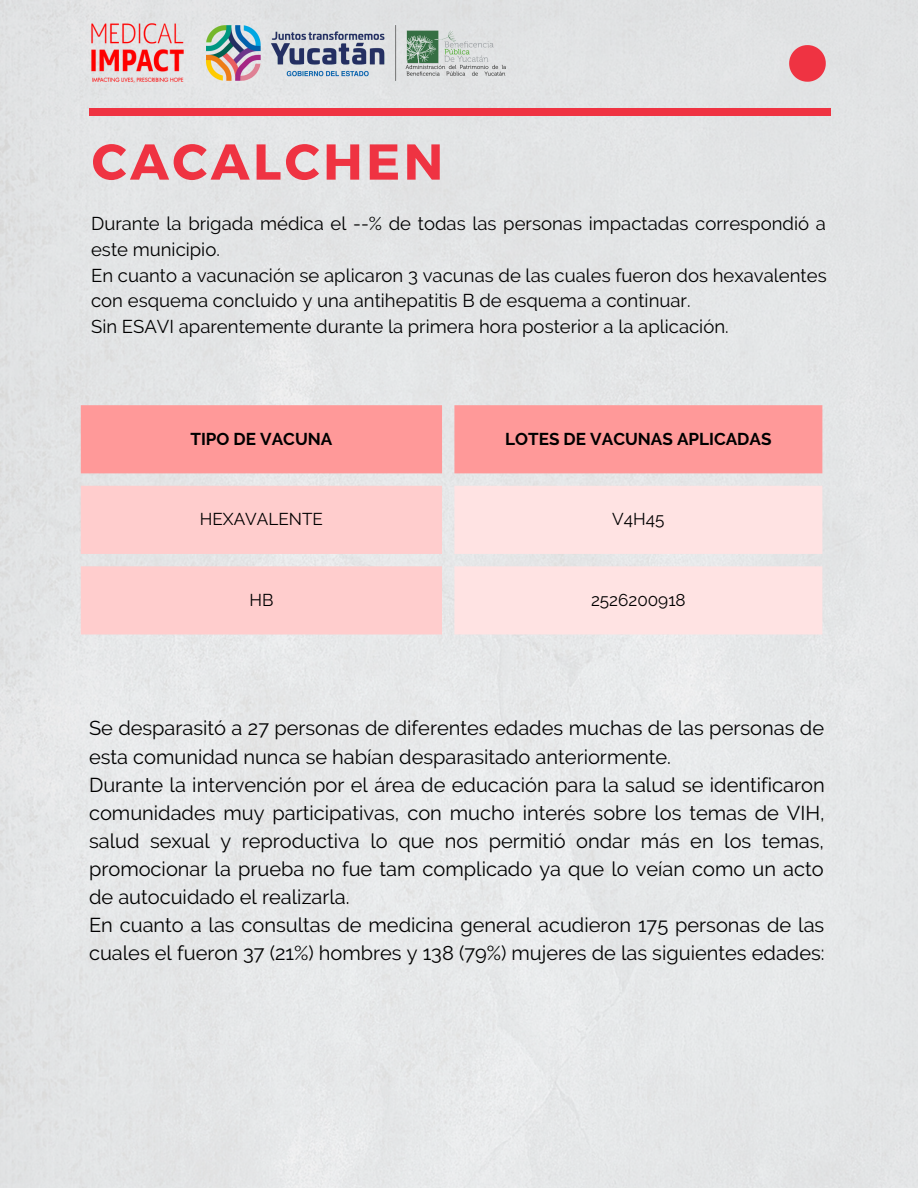
<style>
.page{position:relative;width:918px;height:1188px;background:#e4e6e7}
.page>*{position:absolute;margin:0;border:0;box-sizing:border-box;transform-origin:0 0}
.t1{font:700 50.4px "Montserrat";letter-spacing:.07em;color:#ef3342}
.t2{font:20.1px/28.2px "Raleway";color:#000}
.t3{font:18.6px/25.8px "Raleway";color:#000}
.t4{font:700 17.1px "Raleway";color:#000}
.t5{font:17.1px "Raleway";color:#000}
</style>
<div class="page">
<div style="left:89px;top:108px;width:741px;height:8px;background:#ef3342"></div>
<svg style="left:789px;top:45px;width:37px;height:37px"></svg>
<img style="left:206px;top:26px;width:299px;height:55px">
<img style="left:89px;top:23px;width:97px;height:60px">
<div style="left:81px;top:405px;width:741px;height:68px;background:#f99"></div>
<svg style="left:81px;top:486px;width:361px;height:148px;background:#fccfcf"></svg>
<svg style="left:454px;top:486px;width:368px;height:148px;background:#fce3e3"></svg>
<h1 class="t1" style="left:92px;top:129px;width:353px">CACALCHEN</h1>
<p class="t3" style="left:91px;top:210px;width:737px">Durante la brigada médica el --% de todas las personas impactadas correspondió a este municipio.<br>En cuanto a vacunación se aplicaron 3 vacunas de las cuales fueron dos hexavalentes con esquema concluido y una antihepatitis B de esquema a continuar.<br>Sin ESAVI aparentemente durante la primera hora posterior a la aplicación.</p>
<p class="t4" style="left:190px;top:429px;width:143px">TIPO DE VACUNA</p>
<p class="t4" style="left:505px;top:429px;width:268px">LOTES DE VACUNAS APLICADAS</p>
<p class="t5" style="left:200px;top:509px;width:125px">HEXAVALENTE</p>
<p class="t5" style="left:612px;top:509px;width:54px">V4H45</p>
<p class="t5" style="left:249px;top:590px;width:26px">HB</p>
<p class="t5" style="left:591px;top:590px;width:96px">2526200918</p>
<p class="t2" style="left:89px;top:714px;width:737px">Se desparasitó a 27 personas de diferentes edades muchas de las personas de esta comunidad nunca se habían desparasitado anteriormente.<br>Durante la intervención por el área de educación para la salud se identificaron comunidades muy participativas, con mucho interés sobre los temas de VIH, salud sexual y reproductiva lo que nos permitió ondar más en los temas, promocionar la prueba no fue tam complicado ya que lo veían como un acto de autocuidado el realizarla.<br>En cuanto a las consultas de medicina general acudieron 175 personas de las cuales el fueron 37 (21%) hombres y 138 (79%) mujeres de las siguientes edades:</p>
</div>
